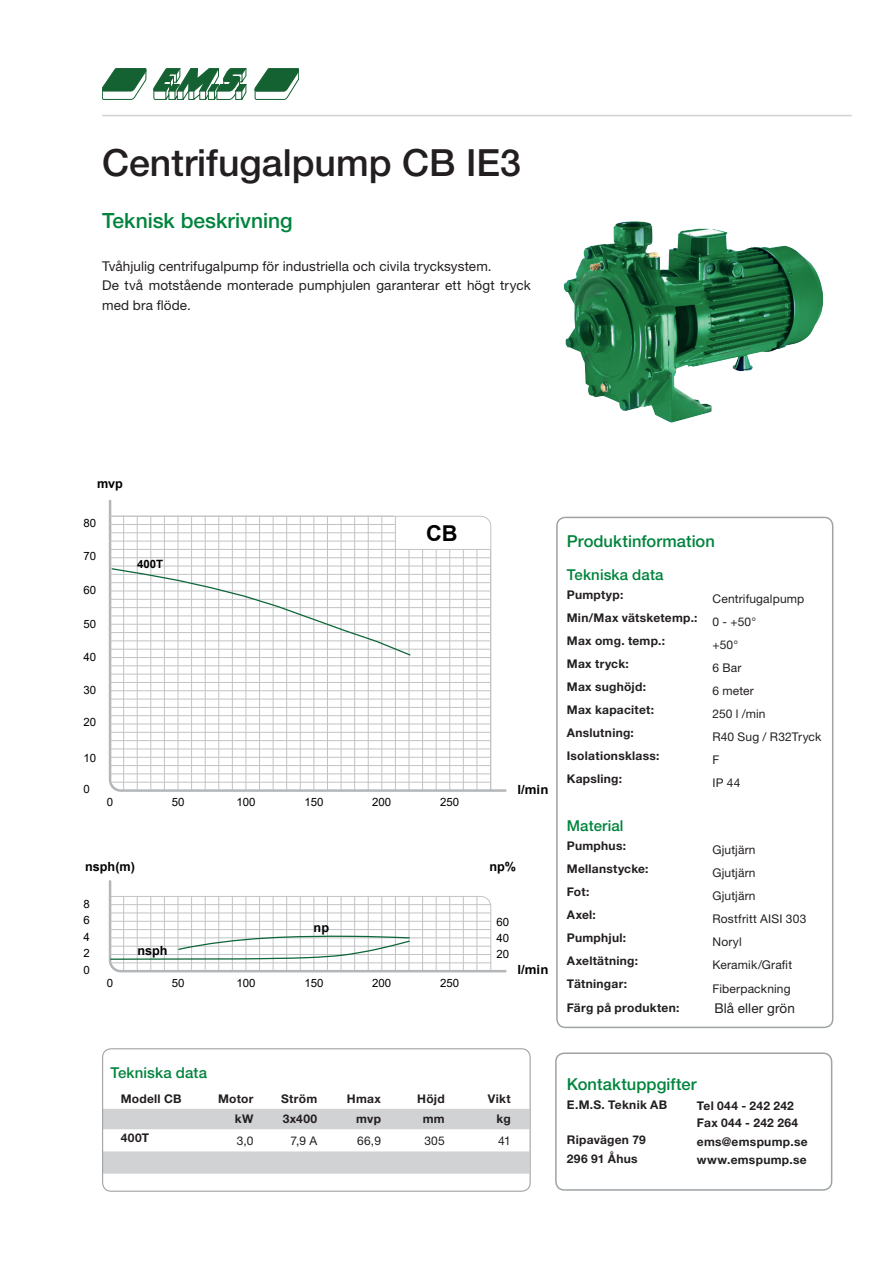
<style>
.page{position:relative;width:893px;height:1263px;background:#fff}
.page>*{position:absolute;margin:0;border:0;box-sizing:border-box;transform-origin:0 0}
.t1{font:500 37.5px "Helvetica Neue LT Std";color:#231f20}
.t2{font:700 21.9px "Arial";color:#000}
.t3{font:500 21px "Helvetica Neue LT Std";color:#00843d}
.t4{font:500 16.5px "Helvetica Neue LT Std";letter-spacing:.005em;color:#00843d}
.t5{font:500 15px "Helvetica Neue LT Std";letter-spacing:.005em;color:#00843d}
.t6{font:13.5px/19.5px "Helvetica Neue LT Std";letter-spacing:.01em;color:#231f20}
.t7{font:700 12.6px "Arial";color:#000}
.t8{font:700 12.6px "Arial";color:#000;scale:1.05 1}
.t9{font:700 12px/16.6px "Helvetica Neue LT Std";letter-spacing:.02em;color:#231f20}
.t10{font:12px/18.8px "Helvetica Neue LT Std";letter-spacing:.015em;color:#231f20}
.t11{font:11.4px/16.4px "Arial";color:#000}
.t12{font:700 11.4px "Arial";color:#000}
.s1{font-weight:700}
</style>
<div class="page">
<svg style="left:104px;top:1109px;width:425px;height:64px"></svg>
<div style="left:556px;top:517px;width:277px;height:511px;border:2px solid #9fa3a5;border-radius:9px"></div>
<div style="left:102px;top:1048px;width:429px;height:144px;border:1px solid #9fa3a5;border-radius:9px"></div>
<svg style="left:108px;top:499px;width:399px;height:293px"></svg>
<hr style="left:111px;top:757px;width:379px;height:1px;background:#c1c3c5">
<hr style="left:111px;top:724px;width:379px;height:1px;background:#c1c3c5">
<hr style="left:111px;top:690px;width:379px;height:1px;background:#c1c3c5">
<hr style="left:111px;top:657px;width:379px;height:1px;background:#c1c3c5">
<hr style="left:111px;top:640px;width:379px;height:1px;background:#c1c3c5">
<hr style="left:111px;top:607px;width:379px;height:1px;background:#c1c3c5">
<hr style="left:111px;top:574px;width:379px;height:1px;background:#c1c3c5">
<hr style="left:110px;top:541px;width:285px;height:1px;background:#c1c3c5">
<hr style="left:109px;top:524px;width:286px;height:1px;background:#c1c3c5">
<hr style="left:111px;top:773px;width:379px;height:1px;background:#c1c3c5">
<hr style="left:111px;top:740px;width:379px;height:1px;background:#c1c3c5">
<hr style="left:111px;top:707px;width:379px;height:1px;background:#c1c3c5">
<hr style="left:111px;top:674px;width:379px;height:1px;background:#c1c3c5">
<hr style="left:111px;top:624px;width:379px;height:1px;background:#c1c3c5">
<hr style="left:111px;top:591px;width:379px;height:1px;background:#c1c3c5">
<hr style="left:111px;top:557px;width:379px;height:1px;background:#c1c3c5">
<hr style="left:111px;top:765px;width:379px;height:1px;background:#c1c3c5">
<hr style="left:111px;top:732px;width:379px;height:1px;background:#c1c3c5">
<hr style="left:111px;top:699px;width:379px;height:1px;background:#c1c3c5">
<hr style="left:111px;top:665px;width:379px;height:1px;background:#c1c3c5">
<hr style="left:111px;top:649px;width:379px;height:1px;background:#c1c3c5">
<hr style="left:111px;top:616px;width:379px;height:1px;background:#c1c3c5">
<hr style="left:111px;top:582px;width:379px;height:1px;background:#c1c3c5">
<hr style="left:111px;top:549px;width:379px;height:1px;background:#c1c3c5">
<hr style="left:109px;top:532px;width:286px;height:1px;background:#c1c3c5">
<hr style="left:111px;top:782px;width:379px;height:1px;background:#c1c3c5">
<hr style="left:111px;top:749px;width:379px;height:1px;background:#c1c3c5">
<hr style="left:111px;top:715px;width:379px;height:1px;background:#c1c3c5">
<hr style="left:111px;top:682px;width:379px;height:1px;background:#c1c3c5">
<hr style="left:111px;top:632px;width:379px;height:1px;background:#c1c3c5">
<hr style="left:111px;top:599px;width:379px;height:1px;background:#c1c3c5">
<hr style="left:111px;top:566px;width:379px;height:1px;background:#c1c3c5">
<hr style="left:110px;top:516px;width:283px;height:1px;background:#c1c3c5">
<svg style="left:110px;top:567px;width:302px;height:90px"></svg>
<svg style="left:108px;top:880px;width:399px;height:93px"></svg>
<img style="left:563px;top:221px;width:261px;height:202px">
<div style="left:555px;top:1052px;width:277px;height:139px;border:2px solid #9fa3a5;border-radius:9px"></div>
<svg style="left:102px;top:68px;width:197px;height:32px"></svg>
<hr style="left:103px;top:115px;width:748px;height:1px;background:#d1d2d4">
<h1 class="t1" style="left:102px;top:140px;width:420px">Centrifugalpump CB IE3</h1>
<h3 class="t3" style="left:102px;top:208px;width:192px">Teknisk beskrivning</h3>
<p class="t6" style="left:102px;top:256px;width:430px">Tvåhjulig centrifugalpump för industriella och civila trycksystem.<br>De två motstående monterade pumphjulen garanterar ett högt tryck med bra flöde.</p>
<p class="t7" style="left:97px;top:475px;width:27px">mvp</p>
<p class="t11" style="left:84px;top:514px;width:14px">80</p>
<p class="t11" style="left:84px;top:548px;width:14px">70</p>
<p class="t11" style="left:84px;top:582px;width:14px">60</p>
<p class="t11" style="left:84px;top:616px;width:14px">50</p>
<p class="t11" style="left:84px;top:649px;width:14px">40</p>
<p class="t11" style="left:84px;top:681px;width:14px">30</p>
<p class="t11" style="left:84px;top:713px;width:14px">20</p>
<p class="t11" style="left:84px;top:749px;width:14px">10</p>
<p class="t11" style="left:84px;top:781px;width:8px">0</p>
<p class="t12" style="left:137px;top:556px;width:28px">400T</p>
<h2 class="t2" style="left:426px;top:518px;width:33px">CB</h2>
<p class="t11" style="left:107px;top:794px;width:8px">0</p>
<p class="t11" style="left:172px;top:794px;width:14px">50</p>
<p class="t11" style="left:236px;top:794px;width:21px">100</p>
<p class="t11" style="left:304px;top:794px;width:21px">150</p>
<p class="t11" style="left:372px;top:794px;width:21px">200</p>
<p class="t11" style="left:440px;top:794px;width:21px">250</p>
<p class="t7" style="left:85px;top:857px;width:51px">nsph(m)</p>
<p class="t11" style="left:84px;top:896px;width:8px">8</p>
<p class="t11" style="left:84px;top:912px;width:8px">6</p>
<p class="t11" style="left:84px;top:928px;width:8px">4<br>2</p>
<p class="t11" style="left:84px;top:962px;width:8px">0</p>
<p class="t7" style="left:137px;top:941px;width:32px">nsph</p>
<p class="t7" style="left:314px;top:918px;width:17px">np</p>
<p class="t11" style="left:107px;top:974px;width:8px">0</p>
<p class="t11" style="left:172px;top:974px;width:14px">50</p>
<p class="t11" style="left:236px;top:974px;width:21px">100</p>
<p class="t11" style="left:304px;top:974px;width:21px">150</p>
<p class="t11" style="left:372px;top:974px;width:21px">200</p>
<p class="t11" style="left:440px;top:974px;width:21px">250</p>
<p class="t8" style="left:518px;top:780px;width:31px">l/min</p>
<p class="t7" style="left:489px;top:857px;width:28px">np%</p>
<p class="t11" style="left:496px;top:913px;width:14px">60</p>
<p class="t11" style="left:496px;top:930px;width:14px">40<br>20</p>
<p class="t8" style="left:518px;top:961px;width:31px">l/min</p>
<h3 class="t4" style="left:567px;top:531px;width:150px">Produktinformation</h3>
<p class="t5" style="left:567px;top:566px;width:98px">Tekniska data</p>
<p class="t9" style="left:567px;top:586px;width:58px">Pumptyp:</p>
<p class="t10" style="left:567px;top:589px;width:239px;text-indent:146px">Centrifugalpump<br><span class="s1">Min/Max vätsketemp.:</span> 0 - +50°</p>
<p class="t9" style="left:567px;top:632px;width:100px">Max omg. temp.:</p>
<p class="t10" style="left:712px;top:635px;width:27px">+50°</p>
<p class="t9" style="left:567px;top:655px;width:64px">Max tryck:</p>
<p class="t10" style="left:712px;top:658px;width:31px">6 Bar</p>
<p class="t9" style="left:567px;top:678px;width:81px">Max sughöjd:</p>
<p class="t10" style="left:712px;top:681px;width:43px">6 meter</p>
<p class="t9" style="left:567px;top:701px;width:89px">Max kapacitet:</p>
<p class="t10" style="left:712px;top:704px;width:55px">250 l /min</p>
<p class="t9" style="left:567px;top:724px;width:69px">Anslutning:</p>
<p class="t10" style="left:712px;top:727px;width:110px">R40 Sug / R32Tryck</p>
<p class="t9" style="left:567px;top:747px;width:94px">Isolationsklass:</p>
<p class="t10" style="left:712px;top:750px;width:8px">F</p>
<p class="t9" style="left:567px;top:770px;width:57px">Kapsling:</p>
<p class="t10" style="left:712px;top:773px;width:29px">IP 44</p>
<p class="t5" style="left:567px;top:817px;width:58px">Material</p>
<p class="t9" style="left:567px;top:837px;width:61px">Pumphus:</p>
<p class="t10" style="left:712px;top:840px;width:45px">Gjutjärn</p>
<p class="t9" style="left:567px;top:860px;width:83px">Mellanstycke:</p>
<p class="t10" style="left:712px;top:863px;width:45px">Gjutjärn</p>
<p class="t9" style="left:567px;top:883px;width:24px">Fot:</p>
<p class="t10" style="left:712px;top:886px;width:45px">Gjutjärn</p>
<p class="t9" style="left:567px;top:906px;width:31px">Axel:</p>
<p class="t10" style="left:712px;top:909px;width:95px">Rostfritt AISI 303</p>
<p class="t9" style="left:567px;top:929px;width:61px">Pumphjul:</p>
<p class="t10" style="left:712px;top:932px;width:31px">Noryl</p>
<p class="t9" style="left:567px;top:952px;width:73px">Axeltätning:</p>
<p class="t10" style="left:712px;top:956px;width:81px">Keramik/Grafit</p>
<p class="t9" style="left:567px;top:975px;width:62px">Tätningar:</p>
<p class="t10" style="left:712px;top:979px;width:80px">Fiberpackning</p>
<p class="t9" style="left:567px;top:999px;width:114px">Färg på produkten:</p>
<p class="t6" style="left:714px;top:998px;width:82px">Blå eller grön</p>
<p class="t5" style="left:110px;top:1063px;width:98px">Tekniska data</p>
<p class="t9" style="left:121px;top:1090px;width:62px">Modell CB</p>
<p class="t9" style="left:218px;top:1090px;width:37px">Motor</p>
<p class="t9" style="left:281px;top:1090px;width:38px">Ström</p>
<p class="t9" style="left:347px;top:1090px;width:36px">Hmax</p>
<p class="t9" style="left:417px;top:1090px;width:29px">Höjd</p>
<p class="t9" style="left:488px;top:1090px;width:24px">Vikt</p>
<p class="t9" style="left:235px;top:1110px;width:20px">kW</p>
<p class="t9" style="left:283px;top:1110px;width:36px">3x400</p>
<p class="t9" style="left:356px;top:1110px;width:26px">mvp</p>
<p class="t9" style="left:423px;top:1110px;width:24px">mm</p>
<p class="t9" style="left:496px;top:1110px;width:16px">kg</p>
<p class="t9" style="left:121px;top:1129px;width:30px">400T</p>
<p class="t10" style="left:237px;top:1132px;width:18px">3,0</p>
<p class="t10" style="left:291px;top:1132px;width:28px">7,9 A</p>
<p class="t10" style="left:357px;top:1132px;width:25px">66,9</p>
<p class="t10" style="left:424px;top:1132px;width:22px">305</p>
<p class="t10" style="left:498px;top:1132px;width:14px">41</p>
<h3 class="t4" style="left:567px;top:1074px;width:131px">Kontaktuppgifter</h3>
<p class="t9" style="left:567px;top:1096px;width:102px">E.M.S. Teknik AB</p>
<p class="t9" style="left:697px;top:1097px;width:103px">Tel 044 - 242 242<br>Fax 044 - 242 264</p>
<p class="t9" style="left:567px;top:1131px;width:81px">Ripavägen 79</p>
<p class="t9" style="left:697px;top:1133px;width:112px">ems@emspump.se</p>
<p class="t9" style="left:567px;top:1150px;width:72px">296 91 Åhus</p>
<p class="t9" style="left:697px;top:1151px;width:111px">www.emspump.se</p>
</div>
